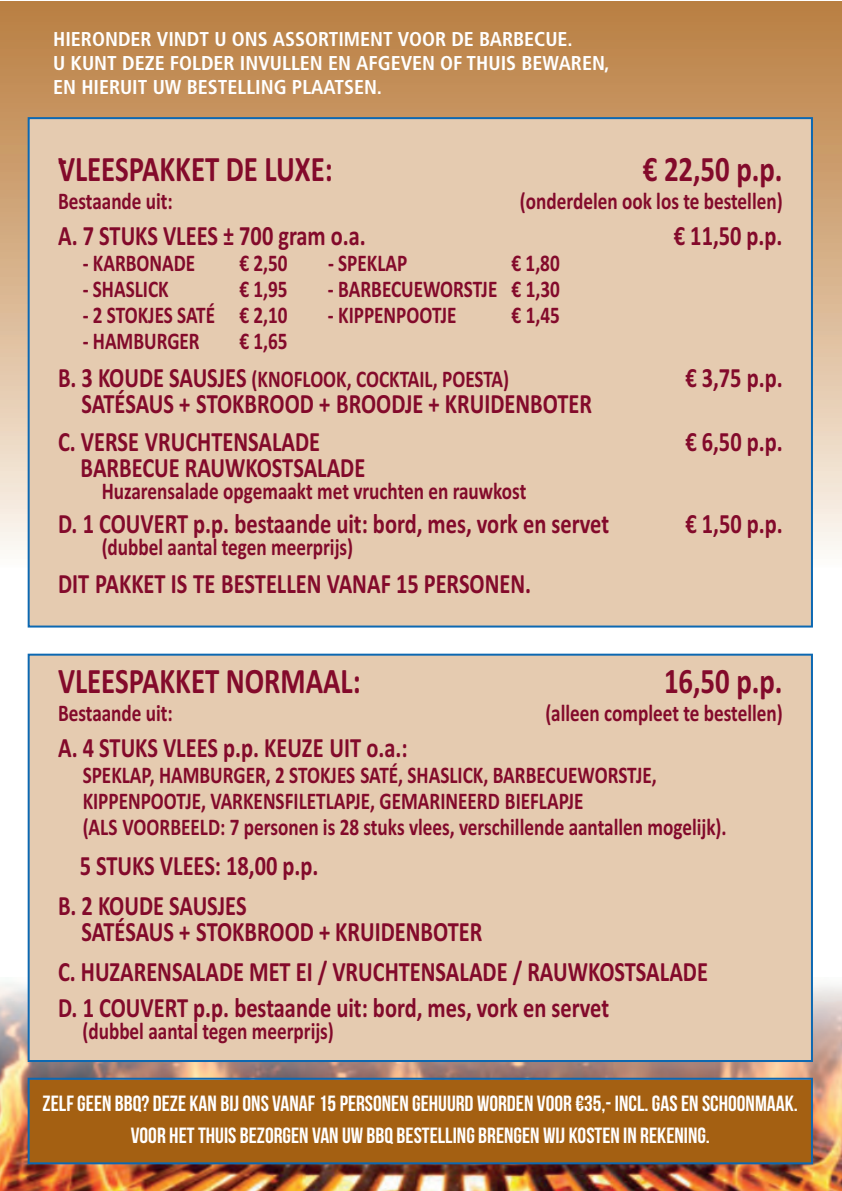
<style>
.page{position:relative;width:842px;height:1191px;background:#fff}
.page>*{position:absolute;margin:0;border:0;box-sizing:border-box;transform-origin:0 0}
.t1{font:700 36px "Calibri";color:#830a2b;scale:.8 1}
.t2{font:700 28px/40px "Calibri";color:#830a2b;scale:.8 1}
.t3{font:700 24px/26px "Calibri";color:#830a2b;scale:.8 1}
.t4{font:22px/32px "Bebas Neue";color:#fff;text-align:center}
.t5{font:700 condensed 20px/24px "Frutiger";color:#fff}
.s1{font-size:28px}
</style>
<div class="page">
<img style="left:0;top:977px;width:842px;height:214px">
<svg style="left:0;top:1px;width:842px;height:566px;background:#c19464"></svg>
<div style="left:30px;top:119px;width:781px;height:506px;background:#e5cbb0"></div>
<div style="left:30px;top:655px;width:781px;height:405px;background:#e5cbb0"></div>
<div style="left:28px;top:653px;width:785px;height:409px;border:2px solid #0c68b2"></div>
<div style="left:30px;top:1079px;width:781px;height:83px;background:#a46012"></div>
<div style="left:28px;top:1077px;width:785px;height:87px;border:2px solid #0c68b2"></div>
<p class="t5" style="left:53px;top:29px;width:558px">HIERONDER VINDT U ONS ASSORTIMENT VOOR DE BARBECUE.<br>U KUNT DEZE FOLDER INVULLEN EN AFGEVEN OF THUIS BEWAREN,<br>EN HIERUIT UW BESTELLING PLAATSEN.</p>
<h1 class="t1" style="left:58px;top:157px;width:345px">-VLEESPAKKET DE LUXE:</h1>
<h1 class="t1" style="left:643px;top:157px;width:176px">€ 22,50 p.p.</h1>
<p class="t3" style="left:58px;top:190px;width:145px">Bestaande uit:</p>
<p class="t3" style="left:520px;top:190px;width:330px">(onderdelen ook los te bestellen)</p>
<p class="t2" style="left:58px;top:218px;width:386px">A. 7 STUKS VLEES ± 700 gram o.a.</p>
<p class="t2" style="left:674px;top:218px;width:137px">€ 11,50 p.p.</p>
<p class="t3" style="left:83px;top:252px;width:142px">- KARBONADE</p>
<p class="t3" style="left:239px;top:252px;width:62px">€ 2,50</p>
<p class="t3" style="left:328px;top:252px;width:101px">- SPEKLAP</p>
<p class="t3" style="left:511px;top:252px;width:62px">€ 1,80</p>
<p class="t3" style="left:83px;top:278px;width:109px">- SHASLICK</p>
<p class="t3" style="left:239px;top:278px;width:62px">€ 1,95</p>
<p class="t3" style="left:328px;top:278px;width:291px">- BARBECUEWORSTJE € 1,30</p>
<p class="t3" style="left:83px;top:304px;width:258px">- 2 STOKJES SATÉ € 2,10</p>
<p class="t3" style="left:328px;top:304px;width:162px">- KIPPENPOOTJE</p>
<p class="t3" style="left:512px;top:304px;width:62px">€ 1,45</p>
<p class="t3" style="left:83px;top:330px;width:148px">- HAMBURGER</p>
<p class="t3" style="left:58px;top:324px;width:565px;line-height:38px;text-indent:181px">€ 1,65<br><span class="s1">B. 3 KOUDE SAUSJES</span> (KNOFLOOK, COCKTAIL, POESTA)</p>
<p class="t2" style="left:685px;top:360px;width:123px">€ 3,75 p.p.</p>
<p class="t2" style="left:58px;top:387px;width:669px;line-height:38px;text-indent:23px">SATÉSAUS + STOKBROOD + BROODJE + KRUIDENBOTER<br>C. VERSE VRUCHTENSALADE</p>
<p class="t2" style="left:685px;top:424px;width:123px">€ 6,50 p.p.</p>
<p class="t2" style="left:81px;top:450px;width:357px">BARBECUE RAUWKOSTSALADE</p>
<p class="t3" style="left:102px;top:480px;width:532px">Huzarensalade opgemaakt met vruchten en rauwkost</p>
<p class="t2" style="left:58px;top:506px;width:690px">D. 1 COUVERT p.p. bestaande uit: bord, mes, vork en servet</p>
<p class="t2" style="left:685px;top:506px;width:123px">€ 1,50 p.p.</p>
<p class="t3" style="left:102px;top:536px;width:316px">(dubbel aantal tegen meerprijs)</p>
<p class="t2" style="left:58px;top:566px;width:593px">DIT PAKKET IS TE BESTELLEN VANAF 15 PERSONEN.</p>
<h1 class="t1" style="left:58px;top:668px;width:380px">VLEESPAKKET NORMAAL:</h1>
<h1 class="t1" style="left:664px;top:668px;width:150px">16,50 p.p.</h1>
<p class="t3" style="left:58px;top:701px;width:145px">Bestaande uit:</p>
<p class="t3" style="left:545px;top:701px;width:298px">(alleen compleet te bestellen)</p>
<p class="t2" style="left:58px;top:729px;width:438px">A. 4 STUKS VLEES p.p. KEUZE UIT o.a.:</p>
<p class="t3" style="left:83px;top:763px;width:806px">SPEKLAP, HAMBURGER, 2 STOKJES SATÉ, SHASLICK, BARBECUEWORSTJE,<br>KIPPENPOOTJE, VARKENSFILETLAPJE, GEMARINEERD BIEFLAPJE<br>(ALS VOORBEELD: 7 personen is 28 stuks vlees, verschillende aantallen mogelijk).</p>
<p class="t2" style="left:58px;top:847px;width:327px;text-indent:22px">5 STUKS VLEES: 18,00 p.p.<br>B. 2 KOUDE SAUSJES</p>
<p class="t2" style="left:58px;top:913px;width:814px;text-indent:23px">SATÉSAUS + STOKBROOD + KRUIDENBOTER<br>C. HUZARENSALADE MET EI / VRUCHTENSALADE / RAUWKOSTSALADE</p>
<p class="t2" style="left:58px;top:989px;width:690px">D. 1 COUVERT p.p. bestaande uit: bord, mes, vork en servet</p>
<p class="t3" style="left:82px;top:1019px;width:316px">(dubbel aantal tegen meerprijs)</p>
<p class="t4" style="left:43px;top:1087px;width:757px">ZELF GEEN BBQ? DEZE KAN BIJ ONS VANAF 15 PERSONEN GEHUURD WORDEN VOOR €35,- INCL. GAS EN SCHOONMAAK.<br>VOOR HET THUIS BEZORGEN VAN UW BBQ BESTELLING BRENGEN WIJ KOSTEN IN REKENING.</p>
</div>
